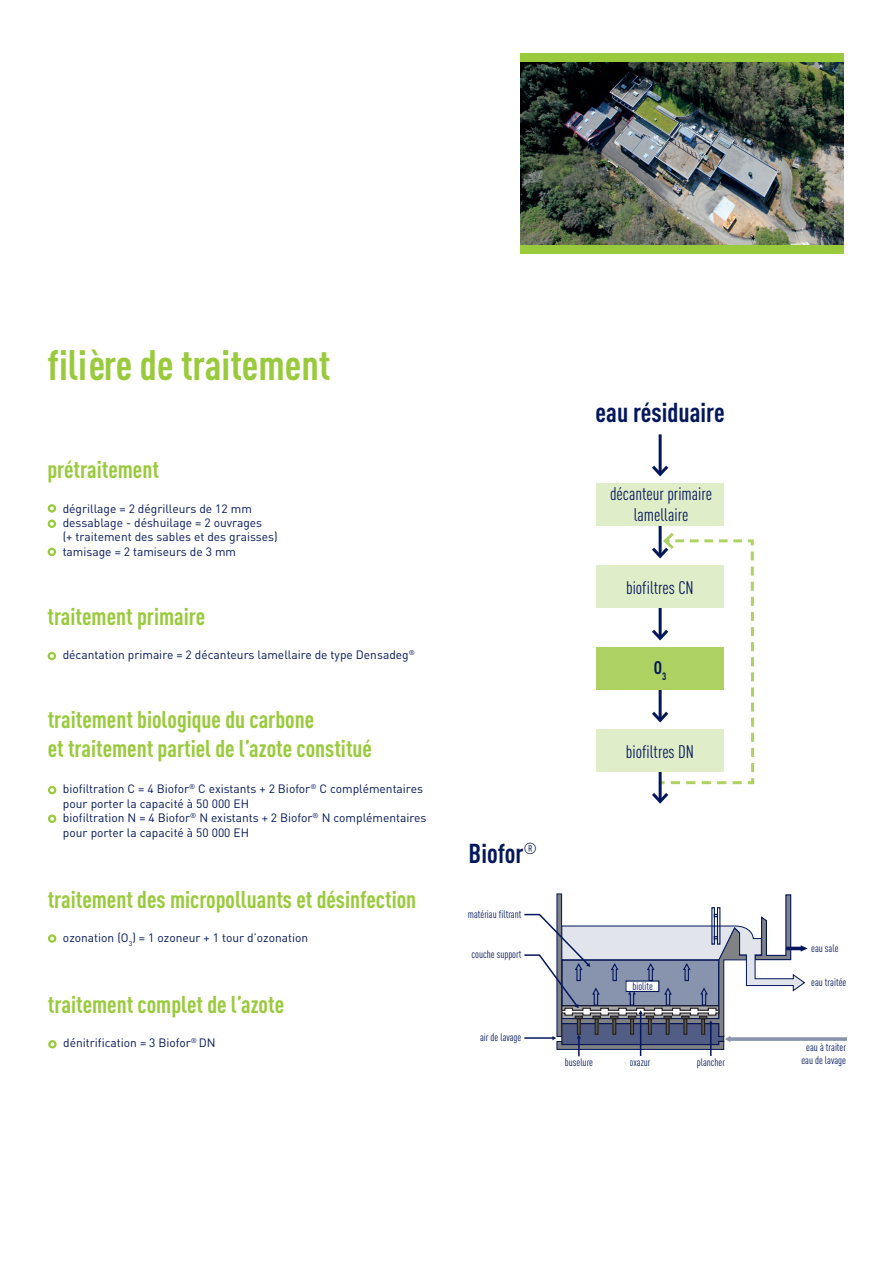
<style>
.page{position:relative;width:893px;height:1263px;background:#fff}
.page>*{position:absolute;margin:0;border:0;box-sizing:border-box;transform-origin:0 0}
.t1{font:700 42px "DIN Cond";color:#99ca3b}
.t2{font:700 27px "DIN Cond";color:#04175c}
.t3{font:700 24px/28.8px "DIN Cond";color:#99ca3b}
.t4{font:18px/21.6px "DIN Cond";color:#04175c;text-align:center}
.t5{font:700 18px "DIN Cond";color:#04175c}
.t6{font:12px/14.4px "DIN Pro";color:#04175c}
.t7{font:condensed 10.8px/12.9px "DIN Pro";color:#04175c;text-align:center}
</style>
<div class="page">
<img style="left:521px;top:62px;width:323px;height:183px">
<div style="left:48px;top:504px;width:8px;height:9px;border:2px solid #99ca3b;border-radius:50%"></div>
<div style="left:48px;top:520px;width:8px;height:8px;border:2px solid #99ca3b;border-radius:50%"></div>
<div style="left:48px;top:548px;width:8px;height:8px;border:2px solid #99ca3b;border-radius:50%"></div>
<div style="left:48px;top:652px;width:8px;height:8px;border:2px solid #99ca3b;border-radius:50%"></div>
<div style="left:48px;top:786px;width:8px;height:8px;border:2px solid #99ca3b;border-radius:50%"></div>
<div style="left:48px;top:814px;width:8px;height:9px;border:2px solid #99ca3b;border-radius:50%"></div>
<div style="left:48px;top:934px;width:8px;height:9px;border:2px solid #99ca3b;border-radius:50%"></div>
<div style="left:48px;top:1040px;width:9px;height:8px;border:2px solid #99ca3b;border-radius:50%"></div>
<div style="left:596px;top:730px;width:128px;height:42px;background:#e0edc9"></div>
<div style="left:596px;top:648px;width:128px;height:42px;background:#add261"></div>
<hr style="left:659px;top:516px;width:3px;height:40px;background:#04175c">
<svg style="left:649px;top:529px;width:106px;height:275px"></svg>
<div style="left:596px;top:566px;width:128px;height:42px;background:#e0edc9"></div>
<hr style="left:659px;top:434px;width:3px;height:40px;background:#04175c">
<svg style="left:652px;top:462px;width:17px;height:15px"></svg>
<div style="left:596px;top:484px;width:128px;height:42px;background:#e0edc9"></div>
<div style="left:521px;top:54px;width:323px;height:8px;background:#99ca3b"></div>
<div style="left:521px;top:245px;width:323px;height:9px;background:#99ca3b"></div>
<svg style="left:524px;top:894px;width:323px;height:163px"></svg>
<h1 class="t1" style="left:47px;top:339px;width:284px">filière de traitement</h1>
<h3 class="t3" style="left:47px;top:455px;width:113px">prétraitement</h3>
<p class="t6" style="left:63px;top:500px;width:217px">dégrillage = 2 dégrilleurs de 12 mm dessablage - déshuilage = 2 ouvrages<br>(+ traitement des sables et des graisses) tamisage = 2 tamiseurs de 3 mm</p>
<h3 class="t3" style="left:47px;top:601px;width:159px">traitement primaire</h3>
<p class="t6" style="left:63px;top:646px;width:354px">décantation primaire = 2 décanteurs lamellaire de type Densadeg<sup>®</sup></p>
<h3 class="t3" style="left:48px;top:705px;width:326px">traitement biologique du carbone<br>et traitement partiel de l’azote constitué</h3>
<p class="t6" style="left:63px;top:781px;width:365px">biofiltration C = 4 Biofor<sup>®</sup> C existants + 2 Biofor<sup>®</sup> C complémentaires pour porter la capacité à 50 000 EH<br>biofiltration N = 4 Biofor<sup>®</sup> N existants + 2 Biofor<sup>®</sup> N complémentaires pour porter la capacité à 50 000 EH</p>
<h3 class="t3" style="left:48px;top:884px;width:370px">traitement des micropolluants et désinfection</h3>
<p class="t6" style="left:63px;top:929px;width:247px">ozonation (O<sub>3</sub>) = 1 ozoneur + 1 tour d’ozonation</p>
<h3 class="t3" style="left:48px;top:990px;width:238px">traitement complet de l’azote</h3>
<p class="t6" style="left:63px;top:1035px;width:154px">dénitrification = 3 Biofor<sup>®</sup> DN</p>
<h2 class="t2" style="left:596px;top:396px;width:131px">eau résiduaire</h2>
<h3 class="t4" style="left:610px;top:482px;width:104px">décanteur primaire lamellaire</h3>
<h3 class="t4" style="left:626px;top:576px;width:69px">biofiltres CN</h3>
<h3 class="t5" style="left:654px;top:656px;width:14px">O<sub>3</sub></h3>
<h3 class="t4" style="left:626px;top:741px;width:70px">biofiltres DN</h3>
<h2 class="t2" style="left:469px;top:837px;width:70px">Biofor<sup>®</sup></h2>
<p class="t7" style="left:468px;top:907px;width:55px">matériau filtrant</p>
<p class="t7" style="left:472px;top:947px;width:51px">couche support</p>
<p class="t7" style="left:480px;top:1030px;width:43px">air de lavage</p>
<p class="t7" style="left:632px;top:979px;width:22px">biolite</p>
<p class="t7" style="left:565px;top:1055px;width:33px">buselureo</p>
<p class="t7" style="left:626px;top:1055px;width:26px">eoxazur</p>
<p class="t7" style="left:697px;top:1055px;width:30px">plancher</p>
<p class="t7" style="left:811px;top:940px;width:29px">eau sale</p>
<p class="t7" style="left:811px;top:975px;width:36px">eau traitée</p>
<p class="t7" style="left:801px;top:1039px;width:46px">eau à traiter eau de lavage</p>
</div>
